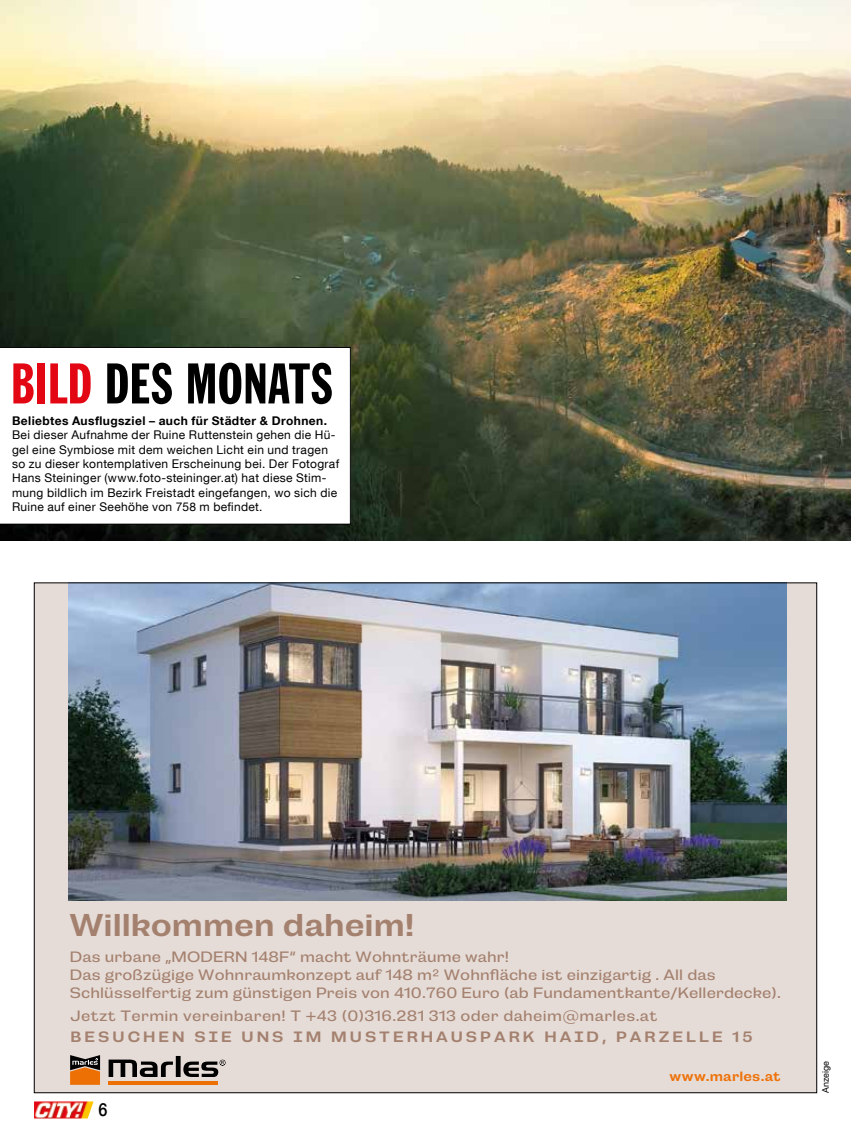
<style>
.page{position:relative;width:851px;height:1127px;background:#fff}
.page>*{position:absolute;margin:0;border:0;box-sizing:border-box;transform-origin:0 0}
.t1{font:60px "Franklin Extra Cond Gothic";letter-spacing:.005em;color:#000}
.t2{font:500 31.5px "Campaign";color:#a4816f}
.t3{font:500 18px "Helvetica Neue LT Com";color:#000;scale:.9 1}
.t4{font:15px/18px "Campaign";letter-spacing:.01em;color:#a4816f}
.t5{font:500 15px "Campaign";letter-spacing:.2em;color:#a4816f}
.t6{font:500 13.5px "Campaign";letter-spacing:.015em;color:#ee720a}
.t7{font:12px/14.4px "Helvetica Neue LT Com";letter-spacing:.025em;color:#000}
.t8{font:700 12px "Helvetica Neue LT Com";letter-spacing:.035em;color:#000}
.t9{font:9px "Helvetica Neue LT Com";color:#000}
.s1{color:#e30613}
</style>
<div class="page">
<img style="left:34px;top:1101px;width:60px;height:17px">
<div style="left:34px;top:583px;width:782px;height:510px;background:#e6dcd7"></div>
<svg style="left:109px;top:1056px;width:116px;height:21px"></svg>
<svg style="left:70px;top:1055px;width:30px;height:30px"></svg>
<hr style="left:109px;top:1081px;width:109px;height:4px;background:#ed7004">
<img style="left:69px;top:585px;width:717px;height:315px">
<img style="left:0;top:0;width:850px;height:541px">
<svg style="left:0;top:347px;width:350px;height:177px"></svg>
<h1 class="t1" style="left:11px;top:352px;width:323px"><span class="s1">BILD</span> DES MONATS</h1>
<p class="t8" style="left:12px;top:413px;width:316px">Beliebtes Ausflugsziel – auch für Städter &amp; Drohnen.</p>
<p class="t7" style="left:12px;top:427px;width:328px">Bei dieser Aufnahme der Ruine Ruttenstein gehen die Hü&shy;gel eine Symbiose mit dem weichen Licht ein und tragen so zu dieser kontemplativen Erscheinung bei. Der Fotograf Hans Steininger (www.foto-steininger.at) hat diese Stim&shy;mung bildlich im Bezirk Freistadt eingefangen, wo sich die Ruine auf einer Seehöhe von 758 m befindet.</p>
<h2 class="t2" style="left:69px;top:907px;width:346px">Willkommen daheim!</h2>
<p class="t4" style="left:70px;top:948px;width:712px">Das urbane „MODERN 148F“ macht Wohnträume wahr!<br>Das großzügige Wohnraumkonzept auf 148 m² Wohnfläche ist einzigartig . All das<br>Schlüsselfertig zum günstigen Preis von 410.760 Euro (ab Fundamentkante/Kellerdecke).</p>
<p class="t4" style="left:71px;top:1007px;width:588px">Jetzt Termin vereinbaren! T +43 (0)316.281 313 oder daheim@marles.at</p>
<p class="t5" style="left:71px;top:1028px;width:683px">BESUCHEN SIE UNS IM MUSTERHAUSPARK HAID, PARZELLE 15</p>
<h3 class="t3" style="left:98px;top:1099px;width:12px">6</h3>
<p class="t6" style="left:669px;top:1069px;width:113px">www.marles.at</p>
<p class="t9" style="left:819px;top:1093px;width:33px;rotate:-90deg">Anzeige</p>
</div>
